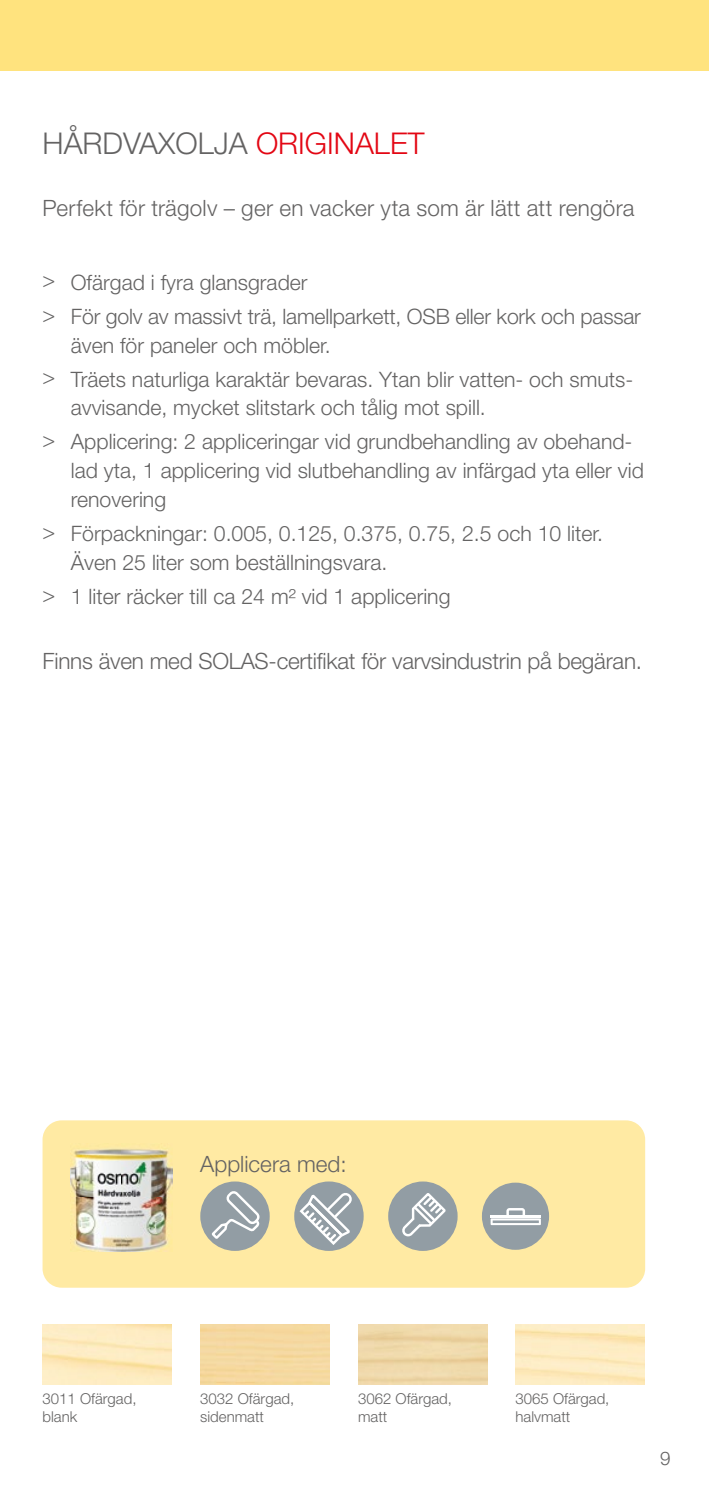
<style>
.page{position:relative;width:709px;height:1489px;background:#fff}
.page>*{position:absolute;margin:0;border:0;box-sizing:border-box;transform-origin:0 0}
.t1{font:300 30px "Helvetica Neue";color:#646363}
.t2{font:300 22.5px "Helvetica Neue";letter-spacing:-.005em;color:#646363}
.t3{font:300 21.25px/34px "Helvetica Neue";color:#646363}
.t4{font:300 18.75px "Helvetica Neue";color:#646363}
.t5{font:300 15px/18px "Helvetica Neue";color:#646363}
.s1{color:#e30613}
</style>
<div class="page">
<div style="left:43px;top:1120px;width:602px;height:167px;background:#ffeaa3;border-radius:19px"></div>
<div style="left:200px;top:1181px;width:70px;height:69px;background:#929da4;border-radius:35px"></div>
<svg style="left:209px;top:1188px;width:53px;height:52px"></svg>
<div style="left:294px;top:1181px;width:69px;height:69px;background:#929da4;border-radius:35px"></div>
<svg style="left:298px;top:1190px;width:56px;height:56px"></svg>
<div style="left:388px;top:1181px;width:69px;height:69px;background:#929da4;border-radius:35px"></div>
<svg style="left:399px;top:1190px;width:49px;height:47px"></svg>
<img style="left:71px;top:1148px;width:101px;height:103px">
<div style="left:0;top:0;width:709px;height:71px;background:#ffe37e"></div>
<div style="left:482px;top:1182px;width:67px;height:67px;background:#929da4;border-radius:34px"></div>
<svg style="left:506px;top:1208px;width:19px;height:6px"></svg>
<svg style="left:490px;top:1218px;width:51px;height:6px"></svg>
<hr style="left:492px;top:1220px;width:47px;height:2px;background:#fff">
<hr style="left:490px;top:1214px;width:51px;height:3px;background:#fff">
<h1 class="t1" style="left:43px;top:125px;width:383px">HÅRDVAXOLJA <span class="s1">ORIGINALET</span></h1>
<p class="t2" style="left:43px;top:194px;width:593px">Perfekt för trägolv – ger en vacker yta som är lätt att rengöra</p>
<p class="t3" style="left:43px;top:265px;width:600px">&gt; Ofärgad i fyra glansgrader<br>&gt; För golv av massivt trä, lamellparkett, OSB eller kork och passar</p>
<p class="t3" style="left:43px;top:327px;width:592px;text-indent:28px">även för paneler och möbler.<br>&gt; Träets naturliga karaktär bevaras. Ytan blir vatten- och smuts-</p>
<p class="t3" style="left:43px;top:390px;width:591px;text-indent:28px">avvisande, mycket slitstark och tålig mot spill.<br>&gt; Applicering: 2 appliceringar vid grundbehandling av obehand-</p>
<p class="t3" style="left:71px;top:456px;width:574px;line-height:28.8px">lad yta, 1 applicering vid slutbehandling av infärgad yta eller vid renovering</p>
<p class="t3" style="left:71px;top:518px;width:533px;line-height:28.8px;text-indent:-28px">&gt; Förpackningar: 0.005, 0.125, 0.375, 0.75, 2.5 och 10 liter.<br>Även 25 liter som beställningsvara.</p>
<p class="t3" style="left:43px;top:579px;width:409px">&gt; 1 liter räcker till ca 24 m² vid 1 applicering</p>
<p class="t2" style="left:43px;top:647px;width:601px">Finns även med SOLAS-certifikat för varvsindustrin på begäran.</p>
<p class="t2" style="left:200px;top:1149px;width:148px">Applicera med:</p>
<p class="t5" style="left:43px;top:1388px;width:95px">3011 Ofärgad, blank</p>
<p class="t5" style="left:200px;top:1388px;width:95px">3032 Ofärgad, sidenmatt</p>
<p class="t5" style="left:358px;top:1388px;width:95px">3062 Ofärgad, matt</p>
<p class="t5" style="left:515px;top:1388px;width:95px">3065 Ofärgad, halvmatt</p>
<p class="t4" style="left:660px;top:1446px;width:12px">9</p>
</div>
